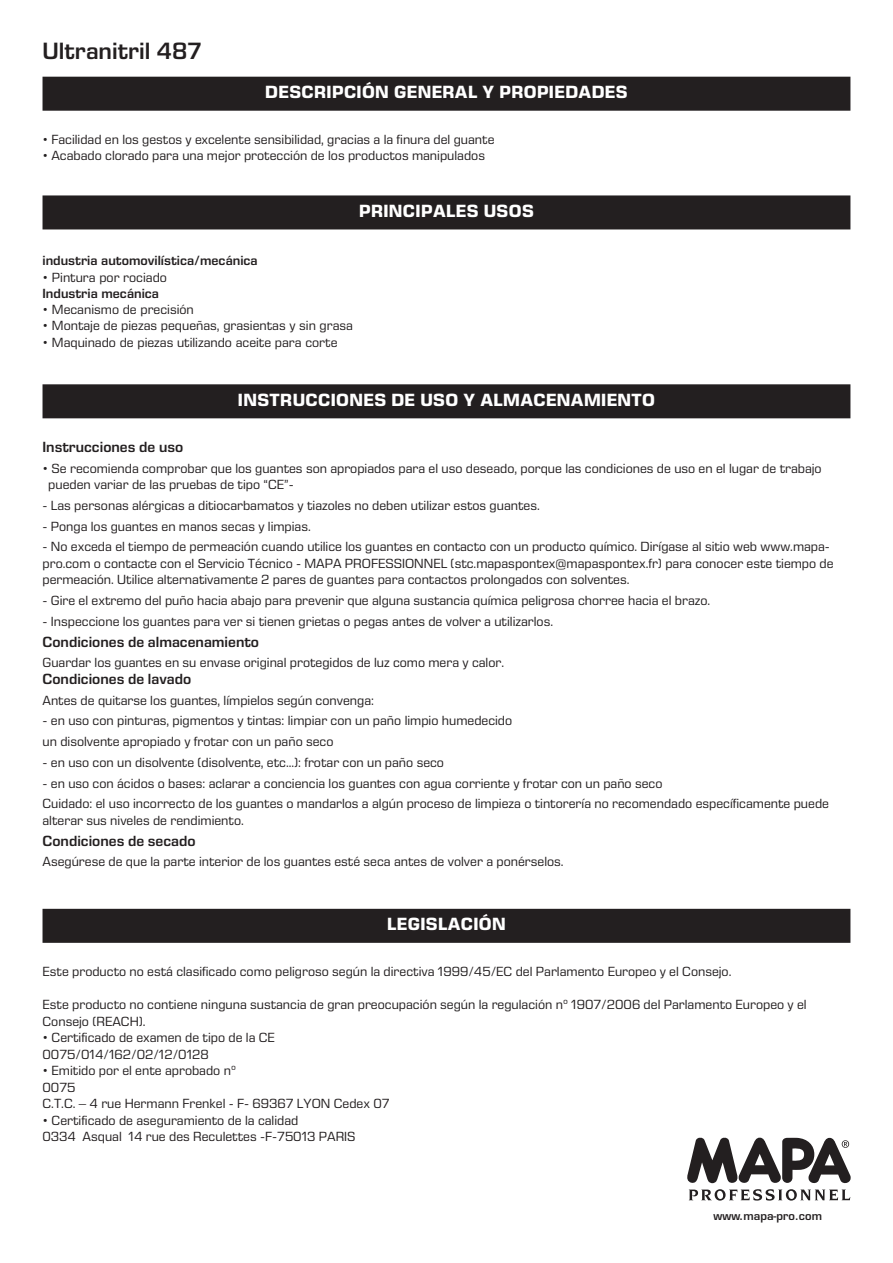
<style>
.page{position:relative;width:893px;height:1263px;background:#fff}
.page>*{position:absolute;margin:0;border:0;box-sizing:border-box;transform-origin:0 0}
._07__Nom_produit_rap{font:600 24px "Eurostile Next LT Pro";color:#231f20}
._08__Titre_bandeau_n{font:700 18px "Eurostile Next LT Pro";letter-spacing:.02em;color:#fff}
._10__Texte{font:600 15px "Eurostile Next LT Pro";color:#231f20}
._10__Texte-2{font:13.5px/16.5px "Eurostile Next LT Pro";color:#231f20}
.formatage_balise{font:13.5px "Eurostile Next LT Pro";color:#231f20}
.secteur_texte{font:13.5px "Eurostile Next LT Pro";color:#231f20}
.secteur_titre{font:600 13.5px "Eurostile Next LT Pro";color:#231f20}
.t1{font:600 11.1px "Eurostile";color:#231f20}
</style>
<div class="page">
<svg style="left:687px;top:1138px;width:164px;height:62px"></svg>
<div style="left:43px;top:77px;width:807px;height:34px;background:#231f20"></div>
<div style="left:43px;top:195px;width:807px;height:34px;background:#231f20"></div>
<div style="left:43px;top:384px;width:807px;height:34px;background:#231f20"></div>
<div style="left:43px;top:909px;width:807px;height:34px;background:#231f20"></div>
<p class="_07__Nom_produit_rap" style="left:43px;top:38px;width:161px">Ultranitril 487</p>
<p class="_08__Titre_bandeau_n" style="left:265px;top:82px;width:364px">DESCRIPCIÓN GENERAL Y PROPIEDADES</p>
<p class="formatage_balise" style="left:43px;top:132px;width:453px">• Facilidad en los gestos y excelente sensibilidad, gracias a la finura del guante</p>
<p class="formatage_balise" style="left:43px;top:148px;width:444px">• Acabado clorado para una mejor protección de los productos manipulados</p>
<p class="_08__Titre_bandeau_n" style="left:359px;top:200px;width:176px">PRINCIPALES USOS</p>
<p class="secteur_titre" style="left:43px;top:253px;width:217px">industria automovilística/mecánica</p>
<p class="secteur_texte" style="left:43px;top:270px;width:126px">• Pintura por rociado</p>
<p class="secteur_titre" style="left:43px;top:286px;width:118px">Industria mecánica</p>
<p class="secteur_texte" style="left:43px;top:302px;width:153px">• Mecanismo de precisión</p>
<p class="secteur_texte" style="left:43px;top:318px;width:312px">• Montaje de piezas pequeñas, grasientas y sin grasa</p>
<p class="secteur_texte" style="left:43px;top:335px;width:296px">• Maquinado de piezas utilizando aceite para corte</p>
<p class="_08__Titre_bandeau_n" style="left:238px;top:389px;width:419px">INSTRUCCIONES DE USO Y ALMACENAMIENTO</p>
<p class="_10__Texte" style="left:43px;top:438px;width:142px">Instrucciones de uso</p>
<p class="_10__Texte-2" style="left:48px;top:460px;width:775px;text-indent:-6px">• Se recomienda comprobar que los guantes son apropiados para el uso deseado, porque las condiciones de uso en el lugar de trabajo pueden variar de las pruebas de tipo “CE”-</p>
<p class="_10__Texte-2" style="left:43px;top:497px;width:499px">- Las personas alérgicas a ditiocarbamatos y tiazoles no deben utilizar estos guantes.</p>
<p class="_10__Texte-2" style="left:43px;top:518px;width:270px">- Ponga los guantes en manos secas y limpias.</p>
<p class="_10__Texte-2" style="left:43px;top:539px;width:793px">- No exceda el tiempo de permeación cuando utilice los guantes en contacto con un producto químico. Dirígase al sitio web www.mapa&shy;pro.com o contacte con el Servicio Técnico - MAPA PROFESSIONNEL (stc.mapaspontex@mapaspontex.fr) para conocer este tiempo de permeación. Utilice alternativamente 2 pares de guantes para contactos prolongados con solventes.</p>
<p class="_10__Texte-2" style="left:43px;top:592px;width:669px">- Gire el extremo del puño hacia abajo para prevenir que alguna sustancia química peligrosa chorree hacia el brazo.</p>
<p class="_10__Texte-2" style="left:43px;top:613px;width:512px">- Inspeccione los guantes para ver si tienen grietas o pegas antes de volver a utilizarlos.</p>
<p class="_10__Texte" style="left:43px;top:633px;width:218px">Condiciones de almacenamiento</p>
<p class="_10__Texte-2" style="left:43px;top:655px;width:463px">Guardar los guantes en su envase original protegidos de luz como mera y calor.</p>
<p class="_10__Texte" style="left:43px;top:670px;width:150px">Condiciones de lavado</p>
<p class="_10__Texte-2" style="left:43px;top:692px;width:333px">Antes de quitarse los guantes, límpielos según convenga:</p>
<p class="_10__Texte-2" style="left:43px;top:713px;width:471px">- en uso con pinturas, pigmentos y tintas: limpiar con un paño limpio humedecido</p>
<p class="_10__Texte-2" style="left:43px;top:733px;width:292px">un disolvente apropiado y frotar con un paño seco</p>
<p class="_10__Texte-2" style="left:43px;top:754px;width:403px">- en uso con un disolvente (disolvente, etc...): frotar con un paño seco</p>
<p class="_10__Texte-2" style="left:43px;top:775px;width:621px">- en uso con ácidos o bases: aclarar a conciencia los guantes con agua corriente y frotar con un paño seco</p>
<p class="_10__Texte-2" style="left:43px;top:796px;width:788px">Cuidado: el uso incorrecto de los guantes o mandarlos a algún proceso de limpieza o tintorería no recomendado específicamente puede alterar sus niveles de rendimiento.</p>
<p class="_10__Texte" style="left:43px;top:832px;width:155px">Condiciones de secado</p>
<p class="_10__Texte-2" style="left:43px;top:854px;width:523px">Asegúrese de que la parte interior de los guantes esté seca antes de volver a ponérselos.</p>
<p class="_08__Titre_bandeau_n" style="left:387px;top:914px;width:120px">LEGISLACIÓN</p>
<p class="_10__Texte-2" style="left:43px;top:964px;width:690px">Este producto no está clasificado como peligroso según la directiva 1999/45/EC del Parlamento Europeo y el Consejo.</p>
<p class="_10__Texte-2" style="left:43px;top:997px;width:766px">Este producto no contiene ninguna sustancia de gran preocupación según la regulación nº 1907/2006 del Parlamento Europeo y el<br>Consejo (REACH).</p>
<p class="_10__Texte-2" style="left:43px;top:1030px;width:234px">• Certificado de examen de tipo de la CE</p>
<p class="_10__Texte-2" style="left:43px;top:1046px;width:168px">0075/014/162/02/12/0128</p>
<p class="_10__Texte-2" style="left:43px;top:1063px;width:195px">• Emitido por el ente aprobado nº</p>
<p class="_10__Texte-2" style="left:43px;top:1079px;width:349px">0075<br>C.T.C. – 4 rue Hermann Frenkel - F- 69367 LYON Cedex 07</p>
<p class="_10__Texte-2" style="left:43px;top:1112px;width:257px">• Certificado de aseguramiento de la calidad</p>
<p class="_10__Texte-2" style="left:43px;top:1129px;width:315px">0334 Asqual 14 rue des Reculettes -F-75013 PARIS</p>
<p class="t1" style="left:714px;top:1209px;width:110px">www.mapa-pro.com</p>
</div>
